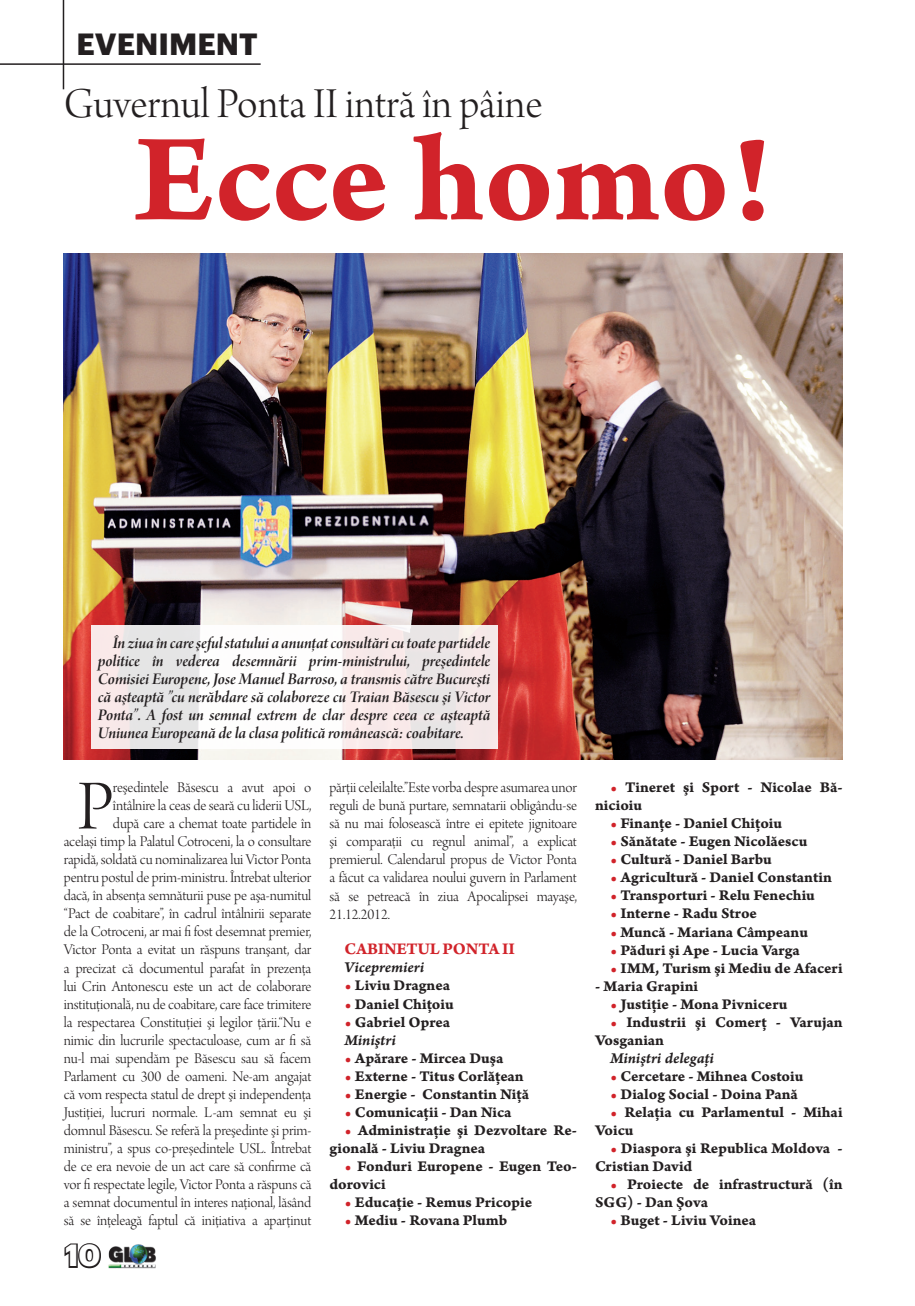
<style>
.page{position:relative;width:915px;height:1306px;background:#fff}
.page>*{position:absolute;margin:0;border:0;box-sizing:border-box;transform-origin:0 0}
.t1{font:132px "Arno Pro Bold Sm Text";letter-spacing:-.005em;color:#d1232a}
.t2{font:74.25px "Arno Pro Light Display";color:#231f20}
.t3{font:45px "Arno Pro Light Display";color:#231f20}
.t4{font:700 30px "Graphik";color:#231f20}
.t5{font:700 30px "Graphik";color:#fff}
.t6{font:17.25px/18px "Arno Pro Smbd Italic Display";letter-spacing:-.005em;color:#231f20;text-align:justify}
.t7{font:17.25px "Arno Pro Bold Sm Text";letter-spacing:-.01em;color:#d1232a}
.t8{font:15.75px/18px "Arno Pro Light Display";letter-spacing:-.01em;color:#231f20;text-align:right}
.t9{font:15.75px/18px "Arno Pro Bold Caption";letter-spacing:-.005em;color:#231f20}
.t10{font:15.75px "Arno Pro Smbd Italic Caption";letter-spacing:-.005em;color:#231f20}
.s1{color:#d1232a}
</style>
<div class="page">
<hr style="left:63px;top:0;width:1px;height:89px;background:#231f20">
<hr style="left:0;top:63px;width:260px;height:2px;background:#231f20">
<svg style="left:64px;top:1243px;width:37px;height:26px"></svg>
<img style="left:108px;top:1244px;width:48px;height:25px">
<img style="left:64px;top:254px;width:778px;height:505px">
<svg style="left:91px;top:625px;width:406px;height:123px"></svg>
<h3 class="t4" style="left:77px;top:21px;width:182px">EVENIMENT</h3>
<h3 class="t3" style="left:64px;top:79px;width:480px">Guvernul Ponta II intră în pâine</h3>
<h1 class="t1" style="left:134px;top:102px;width:639px">ECCE HOMO!</h1>
<p class="t6" style="left:98px;top:635px;width:394px;text-indent:15px">În ziua în care şeful statului a anunțat consultări cu toate partidele politice în vederea desemnării prim-ministrului, preşedintele Comisiei Europene, Jose Manuel Barroso, a transmis către Bucureşti că aşteaptă ”cu nerăbdare să colaboreze cu Traian Băsescu şi Victor Ponta”. A fost un semnal extrem de clar despre ceea ce aşteaptă Uniunea Europeană de la clasa politică românească: coabitare.</p>
<p class="t8" style="left:64px;top:779px;width:249px">reşedintele Băsescu a avut apoi o<br>întâlnire la ceas de seară cu liderii USL,<br>după care a chemat toate partidele în<br>același timp la Palatul Cotroceni, la o consultare rapidă, soldată cu nominalizarea lui Victor Ponta pentru postul de prim-ministru. Întrebat ulterior dacă, în absenţa semnăturii puse pe aşa-numitul “Pact de coabitare”, în cadrul întâlnirii separate de la Cotroceni, ar mai fi fost desemnat premier, Victor Ponta a evitat un răspuns tranşant, dar a precizat că documentul parafat în prezenţa lui Crin Antonescu este un act de colaborare instituţională, nu de coabitare, care face trimitere la respectarea Constituției şi legilor țării.“Nu e nimic din lucrurile spectaculoase, cum ar fi să nu-l mai supendăm pe Băsescu sau să facem Parlament cu 300 de oameni. Ne-am angajat că vom respecta statul de drept şi independenţa Justiţiei, lucruri normale. L-am semnat eu şi domnul Băsescu. Se referă la preşedinte şi prim&shy;ministru”, a spus co-președintele USL. Întrebat de ce era nevoie de un act care să confirme că vor fi respectate legile, Victor Ponta a răspuns că a semnat documentul în interes național, lăsând să se înțeleagă faptul că inițiativa a aparținut</p>
<p class="t8" style="left:329px;top:779px;width:249px;text-align:justify">părții celeilalte.”Este vorba despre asumarea unor reguli de bună purtare, semnatarii obligându-se să nu mai folosească între ei epitete jignitoare şi comparaţii cu regnul animal”, a explicat premierul. Calendarul propus de Victor Ponta a făcut ca validarea noului guvern în Parlament să se petreacă în ziua Apocalipsei mayaşe, 21.12.2012.</p>
<h2 class="t2" style="left:77px;top:766px;width:38px">P</h2>
<p class="t7" style="left:344px;top:939px;width:165px">CABINETUL PONTA II</p>
<p class="t10" style="left:344px;top:957px;width:81px">Vicepremieri</p>
<p class="t9" style="left:344px;top:977px;width:107px"><span class="s1">•</span> Liviu Dragnea</p>
<p class="t9" style="left:344px;top:995px;width:111px"><span class="s1">•</span> Daniel Chiţoiu</p>
<p class="t9" style="left:344px;top:1013px;width:107px"><span class="s1">•</span> Gabriel Oprea</p>
<p class="t10" style="left:344px;top:1029px;width:53px">Miniştri</p>
<p class="t9" style="left:344px;top:1049px;width:161px"><span class="s1">•</span> Apărare - Mircea Duşa</p>
<p class="t9" style="left:344px;top:1067px;width:181px"><span class="s1">•</span> Externe - Titus Corlăţean</p>
<p class="t9" style="left:344px;top:1085px;width:186px"><span class="s1">•</span> Energie - Constantin Niţă</p>
<p class="t9" style="left:344px;top:1103px;width:168px"><span class="s1">•</span> Comunicaţii - Dan Nica</p>
<p class="t9" style="left:329px;top:1121px;width:248px;text-indent:15px"><span class="s1">•</span> Administraţie şi Dezvoltare Re&shy;gională - Liviu Dragnea</p>
<p class="t9" style="left:329px;top:1157px;width:248px;text-indent:15px"><span class="s1">•</span> Fonduri Europene - Eugen Teo&shy;dorovici</p>
<p class="t9" style="left:344px;top:1193px;width:189px"><span class="s1">•</span> Educaţie - Remus Pricopie</p>
<p class="t9" style="left:344px;top:1211px;width:164px"><span class="s1">•</span> Mediu - Rovana Plumb</p>
<h3 class="t5" style="left:65px;top:1232px;width:37px">10</h3>
<p class="t9" style="left:594px;top:779px;width:248px;text-indent:15px"><span class="s1">•</span> Tineret şi Sport - Nicolae Bă&shy;nicioiu</p>
<p class="t9" style="left:609px;top:815px;width:174px"><span class="s1">•</span> Finanţe - Daniel Chiţoiu</p>
<p class="t9" style="left:609px;top:833px;width:199px"><span class="s1">•</span> Sănătate - Eugen Nicolăescu</p>
<p class="t9" style="left:609px;top:851px;width:163px"><span class="s1">•</span> Cultură - Daniel Barbu</p>
<p class="t9" style="left:609px;top:869px;width:223px"><span class="s1">•</span> Agricultură - Daniel Constantin</p>
<p class="t9" style="left:609px;top:887px;width:206px"><span class="s1">•</span> Transporturi - Relu Fenechiu</p>
<p class="t9" style="left:609px;top:905px;width:148px"><span class="s1">•</span> Interne - Radu Stroe</p>
<p class="t9" style="left:609px;top:923px;width:199px"><span class="s1">•</span> Muncă - Mariana Câmpeanu</p>
<p class="t9" style="left:609px;top:941px;width:191px"><span class="s1">•</span> Păduri şi Ape - Lucia Varga</p>
<p class="t9" style="left:609px;top:959px;width:234px"><span class="s1">•</span> IMM, Turism şi Mediu de Afaceri</p>
<p class="t9" style="left:594px;top:977px;width:105px">- Maria Grapini</p>
<p class="t9" style="left:609px;top:995px;width:179px"><span class="s1">•</span> Justiţie - Mona Pivniceru</p>
<p class="t9" style="left:594px;top:1013px;width:249px;text-indent:15px"><span class="s1">•</span> Industrii şi Comerţ - Varujan<br>Vosganian</p>
<p class="t10" style="left:609px;top:1047px;width:105px">Miniştri delegaţi</p>
<p class="t9" style="left:609px;top:1067px;width:195px"><span class="s1">•</span> Cercetare - Mihnea Costoiu</p>
<p class="t9" style="left:609px;top:1085px;width:189px"><span class="s1">•</span> Dialog Social - Doina Pană</p>
<p class="t9" style="left:594px;top:1103px;width:249px;text-indent:15px"><span class="s1">•</span> Relaţia cu Parlamentul - Mihai<br>Voicu</p>
<p class="t9" style="left:594px;top:1139px;width:249px;text-indent:15px"><span class="s1">•</span> Diaspora şi Republica Moldova -<br>Cristian David</p>
<p class="t9" style="left:594px;top:1175px;width:249px;text-indent:15px"><span class="s1">•</span> Proiecte de infrastructură (în<br>SGG) - Dan Şova</p>
<p class="t9" style="left:609px;top:1211px;width:148px"><span class="s1">•</span> Buget - Liviu Voinea</p>
</div>
